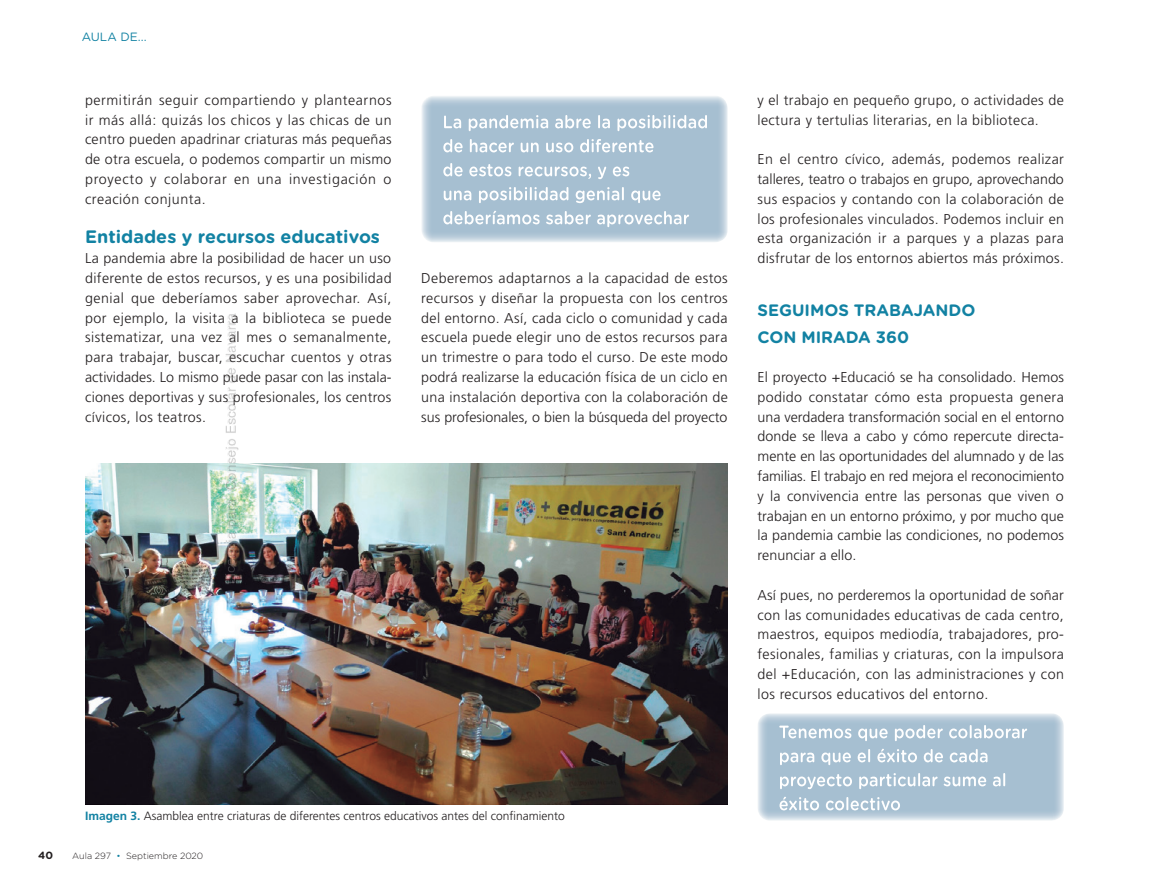
<style>
.page{position:relative;width:1149px;height:893px;background:#fff}
.page>*{position:absolute;margin:0;border:0;box-sizing:border-box;transform-origin:0 0}
.t1{font:700 18px "Gotham Rounded";color:#1282a3}
.t2{font:700 16.5px/27px "Gotham Rounded";color:#1282a3}
.t3{font:300 14.25px/19.8px "Frutiger LT Std";letter-spacing:.025em;color:#231f20;text-align:justify}
.t4{font:300 12px "Frutiger LT Std";color:#231f20}
.t5{font:12px "Gotham Rounded";color:#1282a3}
.t6{font:700 10.5px "Gotham Rounded";color:#231f20}
.t7{font:300 9px "Gotham Rounded";color:#231f20}
.s1{font-weight:700;color:#1282a3}
.s2{color:#1282a3}
</style>
<div class="page">
<img style="left:925px;top:713px;width:138px;height:108px">
<img style="left:925px;top:725px;width:102px;height:16px">
<img style="left:925px;top:749px;width:63px;height:16px">
<img style="left:925px;top:773px;width:81px;height:16px">
<img style="left:85px;top:464px;width:138px;height:341px">
<img style="left:223px;top:96px;width:702px;height:725px">
<p class="t5" style="left:82px;top:28px;width:66px">AULA DE...</p>
<p class="t3" style="left:85px;top:90px;width:308px">permitirán seguir compartiendo y plantearnos ir más allá: quizás los chicos y las chicas de un centro pueden apadrinar criaturas más pequeñas de otra escuela, o podemos compartir un mismo proyecto y colaborar en una investigación o creación conjunta.</p>
<p class="t1" style="left:85px;top:224px;width:296px">Entidades y recursos educativos</p>
<p class="t3" style="left:85px;top:249px;width:308px">La pandemia abre la posibilidad de hacer un uso diferente de estos recursos, y es una posibilidad genial que deberíamos saber aprovechar. Así, por ejemplo, la visita a la biblioteca se puede sistematizar, una vez al mes o semanalmente, para trabajar, buscar, escuchar cuentos y otras actividades. Lo mismo puede pasar con las instala&shy;ciones deportivas y sus profesionales, los centros cívicos, los teatros.</p>
<p class="t3" style="left:421px;top:268px;width:308px">Deberemos adaptarnos a la capacidad de estos recursos y diseñar la propuesta con los centros del entorno. Así, cada ciclo o comunidad y cada escuela puede elegir uno de estos recursos para un trimestre o para todo el curso. De este modo podrá realizarse la educación física de un ciclo en una instalación deportiva con la colaboración de sus profesionales, o bien la búsqueda del proyecto</p>
<p class="t3" style="left:757px;top:90px;width:308px">y el trabajo en pequeño grupo, o actividades de lectura y tertulias literarias, en la biblioteca.</p>
<p class="t3" style="left:757px;top:150px;width:308px">En el centro cívico, además, podemos realizar talleres, teatro o trabajos en grupo, aprovechando sus espacios y contando con la colaboración de los profesionales vinculados. Podemos incluir en esta organización ir a parques y a plazas para disfrutar de los entornos abiertos más próximos.</p>
<p class="t2" style="left:757px;top:296px;width:219px">SEGUIMOS TRABAJANDO<br>CON MIRADA 360</p>
<p class="t3" style="left:757px;top:367px;width:308px">El proyecto +Educació se ha consolidado. Hemos podido constatar cómo esta propuesta genera una verdadera transformación social en el entorno donde se lleva a cabo y cómo repercute directa&shy;mente en las oportunidades del alumnado y de las familias. El trabajo en red mejora el reconocimiento y la convivencia entre las personas que viven o trabajan en un entorno próximo, y por mucho que la pandemia cambie las condiciones, no podemos renunciar a ello.</p>
<p class="t3" style="left:757px;top:585px;width:308px">Así pues, no perderemos la oportunidad de soñar con las comunidades educativas de cada centro, maestros, equipos mediodía, trabajadores, pro&shy;fesionales, familias y criaturas, con la impulsora del +Educación, con las administraciones y con los recursos educativos del entorno.</p>
<p class="t4" style="left:85px;top:809px;width:481px"><span class="s1">Imagen 3.</span> Asamblea entre criaturas de diferentes centros educativos antes del confinamiento</p>
<p class="t6" style="left:38px;top:848px;width:16px">40</p>
<p class="t7" style="left:72px;top:850px;width:133px">Aula 297 <span class="s2">•</span> Septiembre 2020</p>
</div>
